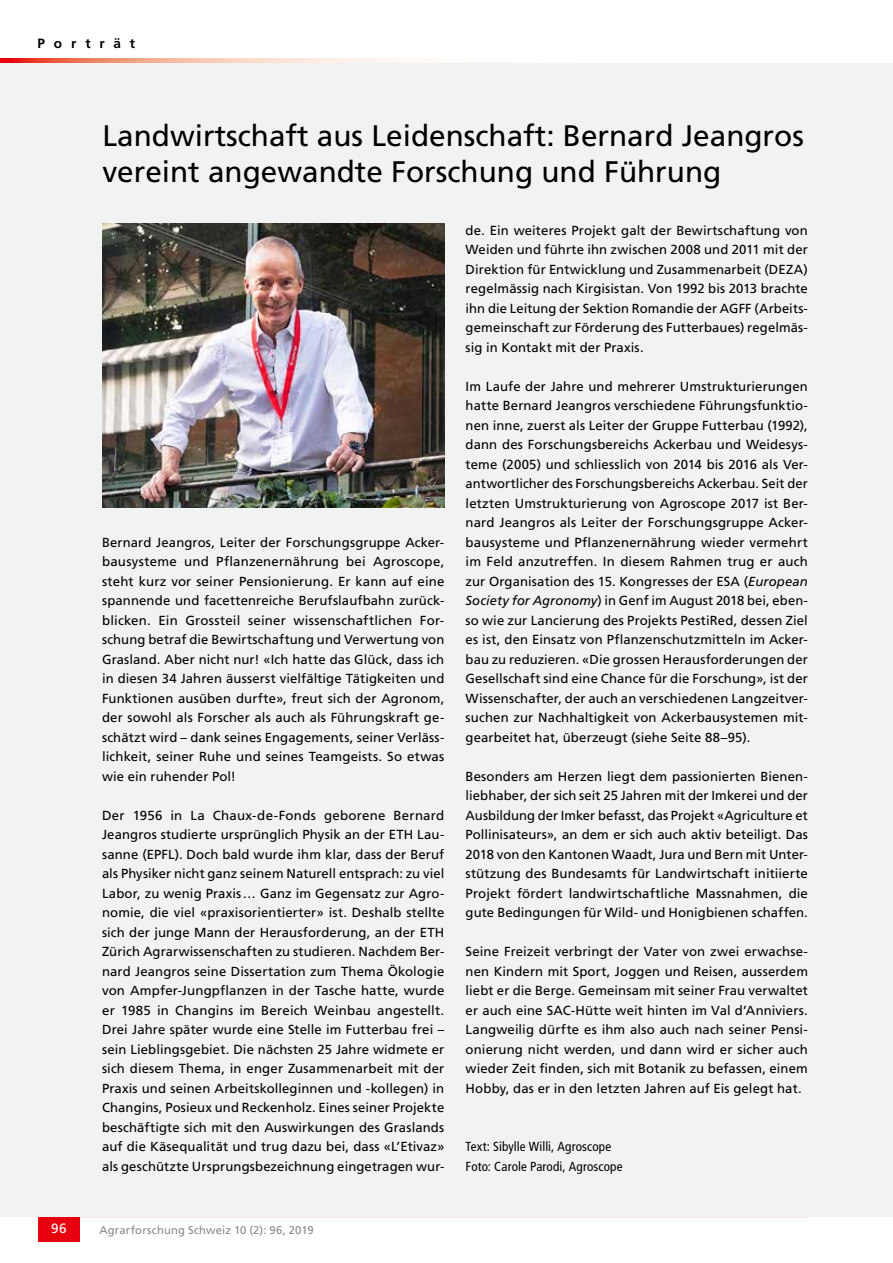
<style>
.page{position:relative;width:893px;height:1263px;background:#fff}
.page>*{position:absolute;margin:0;border:0;box-sizing:border-box;transform-origin:0 0}
.t1{font:29.7px/36px "Frutiger LT Std";color:#000}
.t2{font:700 13.5px "Frutiger LT Std";letter-spacing:.655em;color:#000}
.t3{font:13.5px "Frutiger LT Std";color:#fff}
.t4{font:13.2px/19.5px "Frutiger LT Std";letter-spacing:.01em;color:#000;text-align:justify}
.t5{font:condensed 13.2px/19.5px "Frutiger LT Std";letter-spacing:.01em;color:#000}
.t6{font:11.25px "Frutiger LT Std";letter-spacing:.015em;color:#878988}
.s1{font-style:italic}
</style>
<div class="page">
<hr style="left:38px;top:1216px;width:770px;height:1px;background:#e7000e">
<div style="left:38px;top:1216px;width:42px;height:26px;background:#e7000e"></div>
<svg style="left:0;top:58px;width:403px;height:5px;background:#f6b09e"></svg>
<div style="left:0;top:63px;width:893px;height:1153px;background:#f1f2f2"></div>
<img style="left:102px;top:224px;width:342px;height:284px">
<p class="t2" style="left:38px;top:36px;width:99px">Porträt</p>
<h1 class="t1" style="left:102px;top:117px;width:703px">Landwirtschaft aus Leidenschaft: Bernard Jeangros vereint angewandte Forschung und Führung</h1>
<p class="t4" style="left:102px;top:532px;width:344px">Bernard Jeangros, Leiter der Forschungsgruppe Acker&shy;bausysteme und Pflanzenernährung bei Agroscope, steht kurz vor seiner Pensionierung. Er kann auf eine spannende und facettenreiche Berufslaufbahn zurück&shy;blicken. Ein Grossteil seiner wissenschaftlichen For&shy;schung betraf die Bewirtschaftung und Verwertung von Grasland. Aber nicht nur! «Ich hatte das Glück, dass ich in diesen 34 Jahren äusserst vielfältige Tätigkeiten und Funktionen ausüben durfte», freut sich der Agronom, der sowohl als Forscher als auch als Führungskraft ge&shy;schätzt wird – dank seines Engagements, seiner Verläss&shy;lichkeit, seiner Ruhe und seines Teamgeists. So etwas wie ein ruhender Pol!</p>
<p class="t4" style="left:102px;top:805px;width:344px">Der 1956 in La Chaux-de-Fonds geborene Bernard Jeangros studierte ursprünglich Physik an der ETH Lau&shy;sanne (EPFL). Doch bald wurde ihm klar, dass der Beruf als Physiker nicht ganz seinem Naturell entsprach: zu viel Labor, zu wenig Praxis… Ganz im Gegensatz zur Agro&shy;nomie, die viel «praxisorientierter» ist. Deshalb stellte sich der junge Mann der Herausforderung, an der ETH Zürich Agrarwissenschaften zu studieren. Nachdem Ber&shy;nard Jeangros seine Dissertation zum Thema Ökologie von Ampfer-Jungpflanzen in der Tasche hatte, wurde er 1985 in Changins im Bereich Weinbau angestellt.<br>Drei Jahre später wurde eine Stelle im Futterbau frei – sein Lieblingsgebiet. Die nächsten 25 Jahre widmete er sich diesem Thema, in enger Zusammenarbeit mit der Praxis und seinen Arbeitskolleginnen und -kollegen) in Changins, Posieux und Reckenholz. Eines seiner Projekte beschäftigte sich mit den Auswirkungen des Graslands auf die Käsequalität und trug dazu bei, dass «L’Etivaz» als geschützte Ursprungsbezeichnung eingetragen wur-</p>
<p class="t3" style="left:51px;top:1221px;width:17px">96</p>
<p class="t6" style="left:99px;top:1223px;width:216px">Agrarforschung Schweiz 10 (2): 96, 2019</p>
<p class="t4" style="left:466px;top:220px;width:344px">de. Ein weiteres Projekt galt der Bewirtschaftung von Weiden und führte ihn zwischen 2008 und 2011 mit der Direktion für Entwicklung und Zusammenarbeit (DEZA) regelmässig nach Kirgisistan. Von 1992 bis 2013 brachte ihn die Leitung der Sektion Romandie der AGFF (Arbeits&shy;gemeinschaft zur Förderung des Futterbaues) regelmäs&shy;sig in Kontakt mit der Praxis.</p>
<p class="t4" style="left:466px;top:376px;width:344px">Im Laufe der Jahre und mehrerer Umstrukturierungen hatte Bernard Jeangros verschiedene Führungsfunktio&shy;nen inne, zuerst als Leiter der Gruppe Futterbau (1992), dann des Forschungsbereichs Ackerbau und Weidesys&shy;teme (2005) und schliesslich von 2014 bis 2016 als Ver&shy;antwortlicher des Forschungsbereichs Ackerbau. Seit der letzten Umstrukturierung von Agroscope 2017 ist Ber&shy;nard Jeangros als Leiter der Forschungsgruppe Acker&shy;bausysteme und Pflanzenernährung wieder vermehrt im Feld anzutreffen. In diesem Rahmen trug er auch zur Organisation des 15. Kongresses der ESA (<span class="s1">European Society for Agronomy</span>) in Genf im August 2018 bei, eben&shy;so wie zur Lancierung des Projekts PestiRed, dessen Ziel es ist, den Einsatz von Pflanzenschutzmitteln im Acker&shy;bau zu reduzieren. «Die grossen Herausforderungen der Gesellschaft sind eine Chance für die Forschung», ist der Wissenschafter, der auch an verschiedenen Langzeitver&shy;suchen zur Nachhaltigkeit von Ackerbausystemen mit&shy;gearbeitet hat, überzeugt (siehe Seite 88–95).</p>
<p class="t4" style="left:466px;top:766px;width:344px">Besonders am Herzen liegt dem passionierten Bienen&shy;liebhaber, der sich seit 25 Jahren mit der Imkerei und der Ausbildung der Imker befasst, das Projekt «Agriculture et Pollinisateurs», an dem er sich auch aktiv beteiligt. Das 2018 von den Kantonen Waadt, Jura und Bern mit Unter&shy;stützung des Bundesamts für Landwirtschaft initiierte Projekt fördert landwirtschaftliche Massnahmen, die gute Bedingungen für Wild- und Honigbienen schaffen.</p>
<p class="t4" style="left:466px;top:942px;width:344px">Seine Freizeit verbringt der Vater von zwei erwachse&shy;nen Kindern mit Sport, Joggen und Reisen, ausserdem liebt er die Berge. Gemeinsam mit seiner Frau verwaltet er auch eine SAC-Hütte weit hinten im Val d’Anniviers.<br>Langweilig dürfte es ihm also auch nach seiner Pensi&shy;onierung nicht werden, und dann wird er sicher auch wieder Zeit finden, sich mit Botanik zu befassen, einem Hobby, das er in den letzten Jahren auf Eis gelegt hat.</p>
<p class="t5" style="left:466px;top:1137px;width:158px">Text: Sibylle Willi, Agroscope<br>Foto: Carole Parodi, Agroscope</p>
</div>
